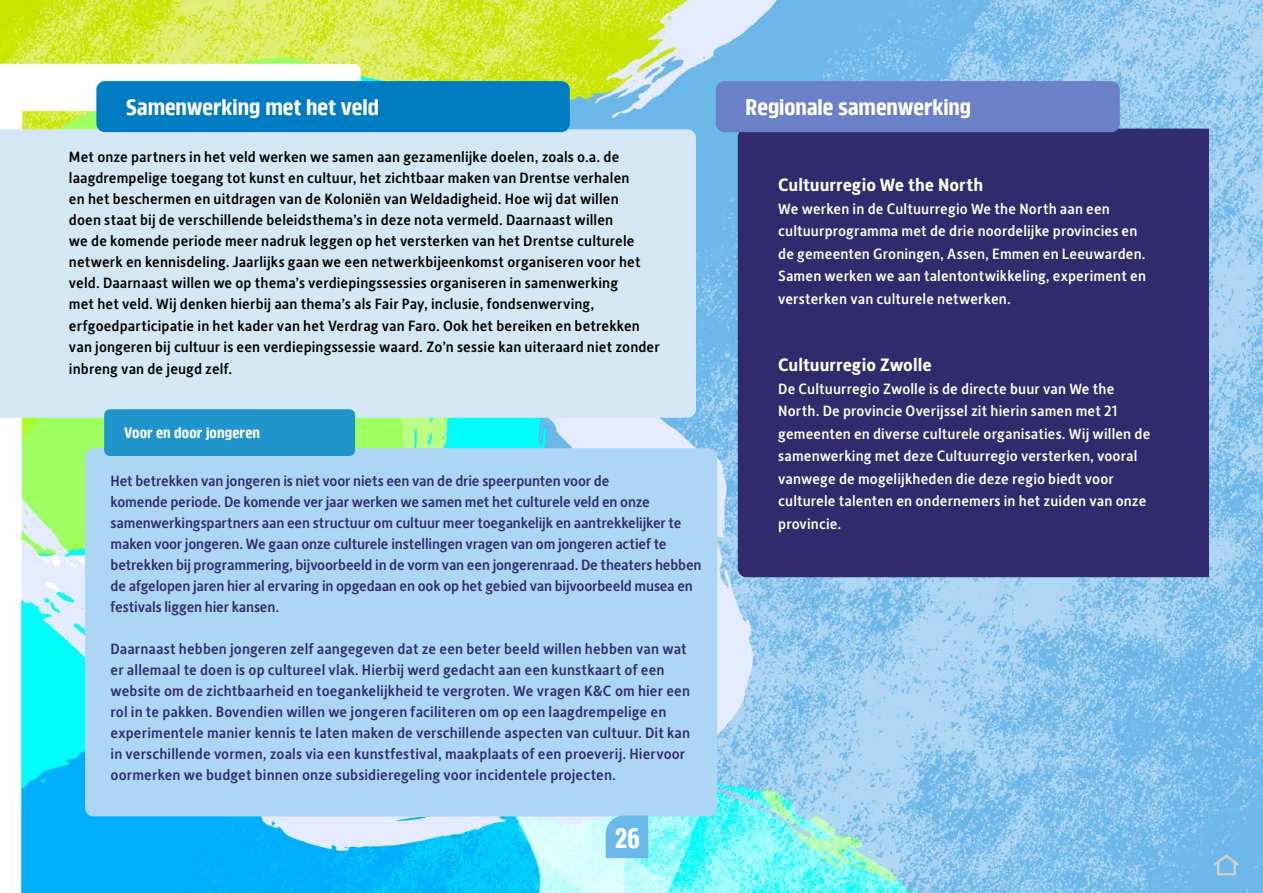
<style>
.page{position:relative;width:1263px;height:893px;background:#fff}
.page>*{position:absolute;margin:0;border:0;box-sizing:border-box;transform-origin:0 0}
.t1{font:700 condensed 28.5px "Amfibia";color:#fff}
.bandje{font:700 condensed 22.5px "Amfibia";color:#fff;scale:1.1 1}
.t2{font:700 18px "Alber New";color:#fff}
.t3{font:500 15px/21px "Alber New";letter-spacing:-.005em;color:#312b6d}
.t4{font:500 15px/21px "Alber New";letter-spacing:.005em;color:#000}
.t5{font:500 15px/22.5px "Alber New";letter-spacing:.005em;color:#fff}
.bandje-2{font:700 condensed 15px "Amfibia";letter-spacing:.005em;color:#fff;scale:1.1 1}
</style>
<div class="page">
<img style="left:0;top:0;width:1263px;height:893px">
<div style="left:85px;top:448px;width:632px;height:368px;background:#acd6f3;border-radius:9px"></div>
<div style="left:738px;top:129px;width:471px;height:448px;background:#312b6d"></div>
<div style="left:716px;top:81px;width:404px;height:51px;background:#6b80c8;border-radius:9px"></div>
<div style="left:0;top:129px;width:696px;height:289px;background:#d4e7f4"></div>
<div style="left:104px;top:409px;width:251px;height:47px;background:#2095cc;border-radius:6px"></div>
<div style="left:96px;top:81px;width:474px;height:51px;background:#007cc2;border-radius:9px"></div>
<div style="left:606px;top:816px;width:42px;height:42px;background:#6bb8ea"></div>
<svg style="left:1212px;top:853px;width:28px;height:23px"></svg>
<p class="bandje" style="left:126px;top:93px;width:231px">Samenwerking met het veld</p>
<p class="t4" style="left:69px;top:146px;width:592px">Met onze partners in het veld werken we samen aan gezamenlijke doelen, zoals o.a. de laagdrempelige toegang tot kunst en cultuur, het zichtbaar maken van Drentse verhalen<br>en het beschermen en uitdragen van de Koloniën van Weldadigheid. Hoe wij dat willen<br>doen staat bij de verschillende beleidsthema’s in deze nota vermeld. Daarnaast willen<br>we de komende periode meer nadruk leggen op het versterken van het Drentse culturele netwerk en kennisdeling. Jaarlijks gaan we een netwerkbijeenkomst organiseren voor het veld. Daarnaast willen we op thema’s verdiepingssessies organiseren in samenwerking<br>met het veld. Wij denken hierbij aan thema’s als Fair Pay, inclusie, fondsenwerving, erfgoedparticipatie in het kader van het Verdrag van Faro. Ook het bereiken en betrekken van jongeren bij cultuur is een verdiepingssessie waard. Zo’n sessie kan uiteraard niet zonder</p>
<p class="t4" style="left:69px;top:358px;width:165px">inbreng van de jeugd zelf.</p>
<p class="bandje-2" style="left:124px;top:423px;width:125px">Voor en door jongeren</p>
<p class="t3" style="left:111px;top:470px;width:592px">Het betrekken van jongeren is niet voor niets een van de drie speerpunten voor de<br>komende periode. De komende ver jaar werken we samen met het culturele veld en onze samenwerkingspartners aan een structuur om cultuur meer toegankelijk en aantrekkelijker te maken voor jongeren. We gaan onze culturele instellingen vragen van om jongeren actief te betrekken bij programmering, bijvoorbeeld in de vorm van een jongerenraad. De theaters hebben de afgelopen jaren hier al ervaring in opgedaan en ook op het gebied van bijvoorbeeld musea en festivals liggen hier kansen.</p>
<p class="t3" style="left:111px;top:638px;width:581px">Daarnaast hebben jongeren zelf aangegeven dat ze een beter beeld willen hebben van wat er allemaal te doen is op cultureel vlak. Hierbij werd gedacht aan een kunstkaart of een website om de zichtbaarheid en toegankelijkheid te vergroten. We vragen K&amp;C om hier een rol in te pakken. Bovendien willen we jongeren faciliteren om op een laagdrempelige en experimentele manier kennis te laten maken de verschillende aspecten van cultuur. Dit kan in verschillende vormen, zoals via een kunstfestival, maakplaats of een proeverij. Hiervoor oormerken we budget binnen onze subsidieregeling voor incidentele projecten.</p>
<h1 class="t1" style="left:615px;top:819px;width:26px">26</h1>
<p class="bandje" style="left:746px;top:93px;width:207px">Regionale samenwerking</p>
<p class="t2" style="left:778px;top:173px;width:206px">Cultuurregio We the North</p>
<p class="t5" style="left:778px;top:197px;width:369px">We werken in de Cultuurregio We the North aan een cultuurprogramma met de drie noordelijke provincies en de gemeenten Groningen, Assen, Emmen en Leeuwarden.<br>Samen werken we aan talentontwikkeling, experiment en versterken van culturele netwerken.</p>
<p class="t2" style="left:778px;top:353px;width:155px">Cultuurregio Zwolle</p>
<p class="t5" style="left:778px;top:377px;width:374px">De Cultuurregio Zwolle is de directe buur van We the North. De provincie Overijssel zit hierin samen met 21 gemeenten en diverse culturele organisaties. Wij willen de samenwerking met deze Cultuurregio versterken, vooral vanwege de mogelijkheden die deze regio biedt voor culturele talenten en ondernemers in het zuiden van onze provincie.</p>
</div>
